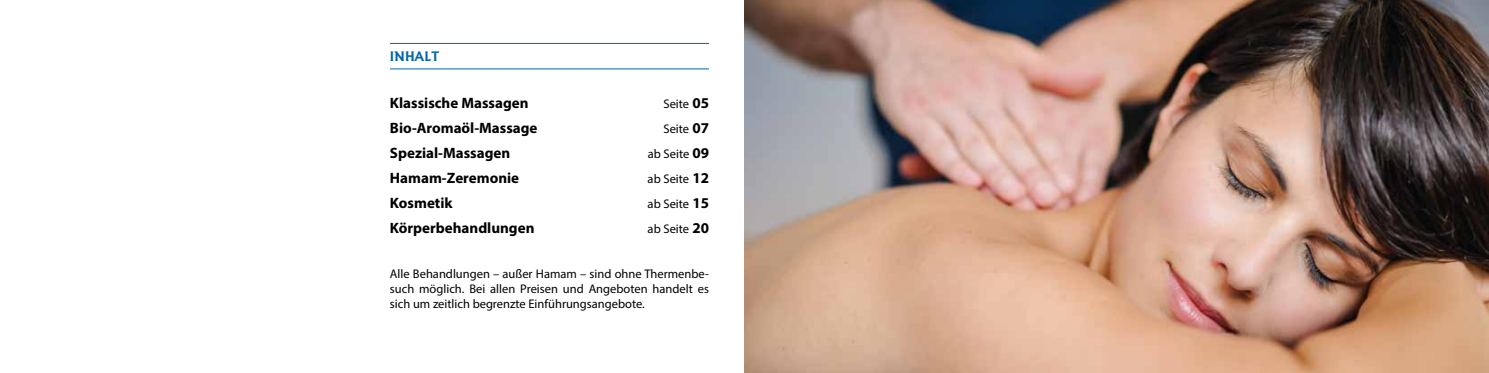
<style>
.page{position:relative;width:1489px;height:373px;background:#fff}
.page>*{position:absolute;margin:0;border:0;box-sizing:border-box;transform-origin:0 0}
.t1{font:700 15px "Myriad Pro";color:#000}
.t2{font:12.5px/15px "Myriad Pro";color:#000;text-align:justify}
.t3{font:700 12.5px "Albertus";letter-spacing:.02em;color:#0066a3}
.s1{font-weight:700;font-size:15px}
</style>
<div class="page">
<hr style="left:390px;top:43px;width:319px;height:1px;background:#0066a3">
<hr style="left:390px;top:68px;width:319px;height:1px;background:#0066a3">
<img style="left:744px;top:0;width:744px;height:372px">
<p class="t3" style="left:390px;top:49px;width:51px">INHALT</p>
<p class="t1" style="left:390px;top:92px;width:140px">Klassische Massagen</p>
<p class="t2" style="left:663px;top:95px;width:47px">Seite <span class="s1">05</span></p>
<p class="t1" style="left:390px;top:118px;width:149px">Bio-Aromaöl-Massage</p>
<p class="t2" style="left:663px;top:120px;width:47px">Seite <span class="s1">07</span></p>
<p class="t1" style="left:390px;top:143px;width:122px">Spezial-Massagen</p>
<p class="t2" style="left:647px;top:146px;width:63px">ab Seite <span class="s1">09</span></p>
<p class="t1" style="left:390px;top:168px;width:131px">Hamam-Zeremonie</p>
<p class="t2" style="left:647px;top:171px;width:63px">ab Seite <span class="s1">12</span></p>
<p class="t1" style="left:390px;top:193px;width:64px">Kosmetik</p>
<p class="t2" style="left:647px;top:196px;width:63px">ab Seite <span class="s1">15</span></p>
<p class="t1" style="left:390px;top:218px;width:146px">Körperbehandlungen</p>
<p class="t2" style="left:647px;top:221px;width:63px">ab Seite <span class="s1">20</span></p>
<p class="t2" style="left:390px;top:265px;width:320px">Alle Behandlungen – außer Hamam – sind ohne Thermenbe&shy;such möglich. Bei allen Preisen und Angeboten handelt es sich um zeitlich begrenzte Einführungsangebote.</p>
</div>
